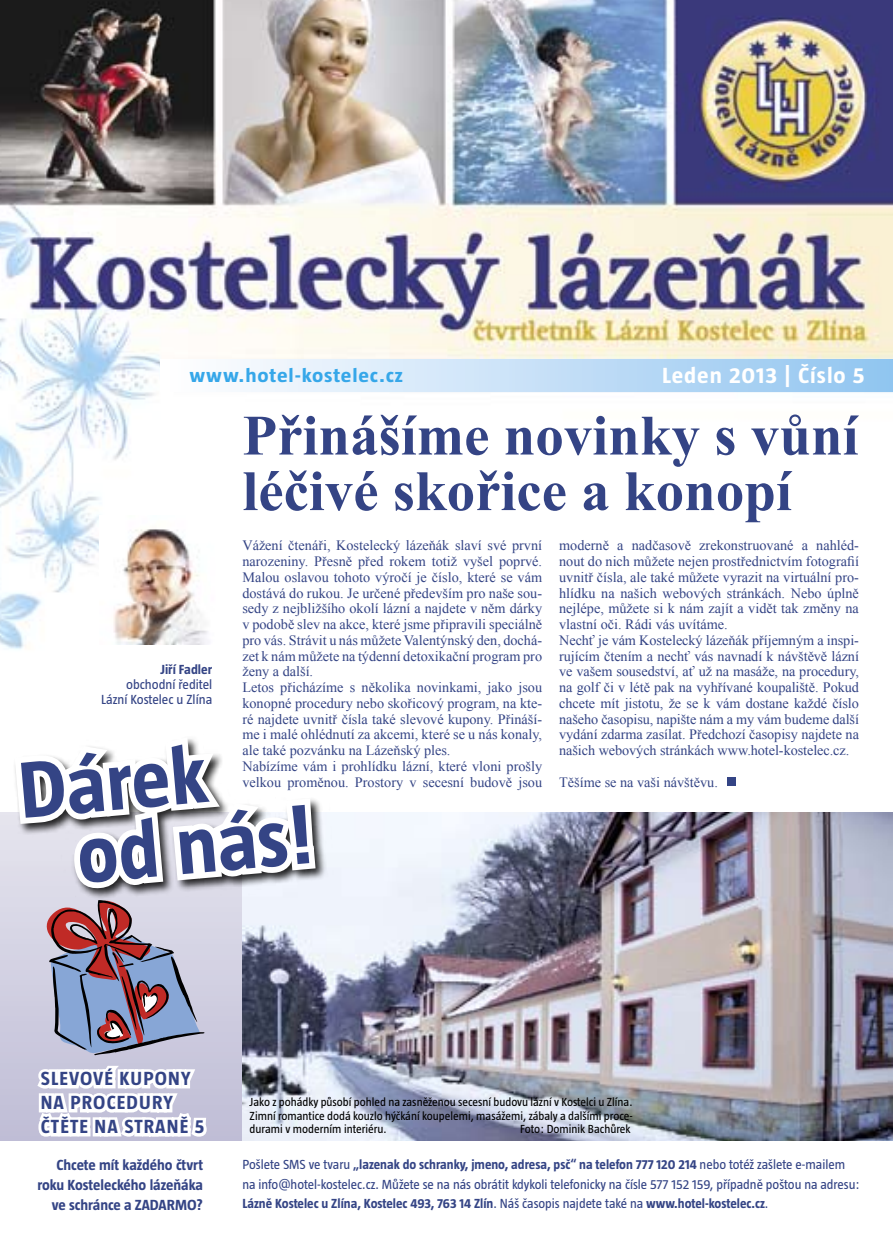
<style>
.page{position:relative;width:893px;height:1234px;background:#fff}
.page>*{position:absolute;margin:0;border:0;box-sizing:border-box;transform-origin:0 0}
.t1{font:700 81.45px/69.9px "Taz";color:#344485}
.t2{font:700 57px/55.5px "Times New Roman";color:#344485}
.t3{font:700 22.5px "Taz";letter-spacing:.035em;color:#fff;scale:1.07 1}
.t4{font:700 19.5px/24px "Taz";letter-spacing:.06em;color:#344485}
.t5{font:700 19.5px "Taz";letter-spacing:.04em;color:#36a7e9;scale:1.14 1}
.t6{font:700 15px/19.5px "Taz";color:#344485;text-align:right}
.t7{font:14.25px/15.8px "Times New Roman";color:#344485}
.t8{font:13.5px/19.5px "Taz";color:#344485}
.t9{font:700 13.5px "Taz";color:#344485}
.t10{font:12px/13.5px "Taz";color:#000;text-align:justify}
.s1{font-weight:700}
.s2{font-family:"Tahoma"}
</style>
<div class="page">
<img style="left:0;top:0;width:893px;height:650px">
<div style="left:160px;top:359px;width:733px;height:32px;background:linear-gradient(to right,#fff,#91c5f0)"></div>
<div style="left:0;top:812px;width:242px;height:328px;background:linear-gradient(to bottom,#e6e5ee,#bfbdd6)"></div>
<img style="left:322px;top:812px;width:571px;height:328px">
<img style="left:100px;top:515px;width:116px;height:129px">
<div style="left:727px;top:777px;width:9px;height:9px;background:#344485"></div>
<div style="left:12px;top:734px;width:467px;height:261px;background:#000;opacity:.85"></div>
<svg style="left:8px;top:734px;width:314px;height:407px"></svg>
<h3 class="t5" style="left:190px;top:364px;width:189px">www.hotel-kostelec.cz</h3>
<h3 class="t3" style="left:662px;top:362px;width:191px">Leden 2013 | Číslo 5</h3>
<h2 class="t2" style="left:242px;top:406px;width:618px">Přinášíme novinky s vůní léčivé skořice a konopí</h2>
<p class="t7" style="left:242px;top:537px;width:301px">Vážení čtenáři, Kostelecký lázeňák slaví své první narozeniny. Přesně před rokem totiž vyšel poprvé.<br>Malou oslavou tohoto výročí je číslo, které se vám dostává do rukou. Je určené především pro naše sou&shy;sedy z nejbližšího okolí lázní a najdete v něm dárky v podobě slev na akce, které jsme připravili speciálně pro vás. Strávit u nás můžete Valentýnský den, dochá&shy;zet k nám můžete na týdenní detoxikační program pro ženy a další.<br>Letos přicházíme s několika novinkami, jako jsou konopné procedury nebo skořicový program, na kte&shy;ré najdete uvnitř čísla také slevové kupony. Přináší&shy;me i malé ohlédnutí za akcemi, které se u nás konaly, ale také pozvánku na Lázeňský ples.<br>Nabízíme vám i prohlídku lázní, které vloni prošly velkou proměnou. Prostory v secesní budově jsou</p>
<p class="t7" style="left:559px;top:537px;width:301px">moderně a nadčasově zrekonstruované a nahléd&shy;nout do nich můžete nejen prostřednictvím fotografií uvnitř čísla, ale také můžete vyrazit na virtuální pro&shy;hlídku na našich webových stránkách. Nebo úplně nejlépe, můžete si k nám zajít a vidět tak změny na vlastní oči. Rádi vás uvítáme.<br>Nechť je vám Kostelecký lázeňák příjemným a inspi&shy;rujícím čtením a nechť vás navnadí k návštěvě lázní ve vašem sousedství, ať už na masáže, na procedury, na golf či v létě pak na vyhřívané koupaliště. Pokud chcete mít jistotu, že se k vám dostane každé číslo našeho časopisu, napište nám a my vám budeme další vydání zdarma zasílat. Předchozí časopisy najdete na našich webových stránkách www.hotel-kostelec.cz.</p>
<p class="t9" style="left:160px;top:662px;width:53px">Jiří Fadler</p>
<p class="t8" style="left:101px;top:676px;width:113px;line-height:15px;text-align:right">obchodní ředitel<br>Lázní Kostelec u Zlína</p>
<h1 class="t1" style="left:68px;top:750px;width:237px;text-indent:-52px;rotate:-5deg">Dárek od nás!</h1>
<p class="t7" style="left:559px;top:773px;width:160px">Těšíme se na vaši návštěvu.</p>
<h3 class="t4" style="left:41px;top:1066px;width:165px">slevové kupony na procedury čtěte na straně 5</h3>
<p class="t10" style="left:250px;top:1094px;width:384px">Jako z pohádky působí pohled na zasněženou secesní budovu lázní v Kostelci u Zlína.<br>Zimní romantice dodá kouzlo hýčkání koupelemi, masážemi, zábaly a dalšími proce&shy;durami v moderním interiéru.</p>
<p class="t10" style="left:520px;top:1121px;width:112px">Foto: Dominik Bachůrek</p>
<p class="t6" style="left:37px;top:1155px;width:167px">Chcete mít každého čtvrt roku Kosteleckého lázeňáka ve schránce a ZADARMO?</p>
<p class="t8" style="left:242px;top:1154px;width:619px">Pošlete SMS ve tvaru <span class="s1">„lazenak do schranky, jmeno, adresa, psč“ na telefon 777 120 214</span> nebo totéž zašlete e-mailem na info<span class="s2">@</span>hotel-kostelec.cz. Můžete se na nás obrátit kdykoli telefonicky na čísle 577 152 159, případně poštou na adresu:<br><span class="s1">Lázně Kostelec u Zlína, Kostelec 493, 763 14 Zlín</span>. Náš časopis najdete také na <span class="s1">www.hotel-kostelec.cz</span>.</p>
</div>
